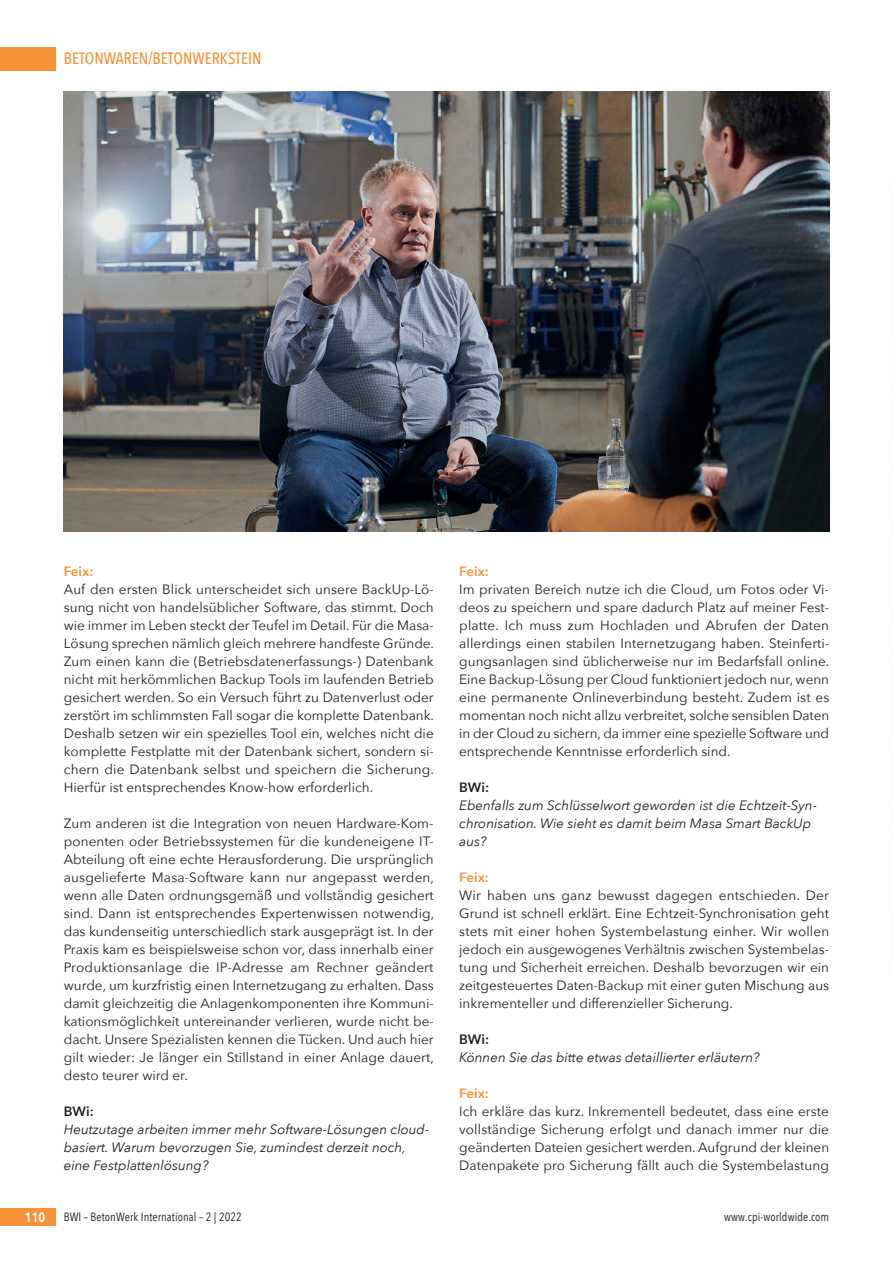
<style>
.page{position:relative;width:893px;height:1263px;background:#fff}
.page>*{position:absolute;margin:0;border:0;box-sizing:border-box;transform-origin:0 0}
.t1{font:500 16.5px "Avenir Next Condensed";color:#f69238}
.t2{font:13.5px/18px "Avenir Next";color:#231f20;text-align:justify}
.t3{font:italic 13.5px/18px "Avenir Next";color:#231f20}
.t4{font:600 13.5px "Avenir Next";color:#f69238}
.t5{font:600 13.5px "Avenir Next";color:#231f20}
.t6{font:600 13.5px "Avenir Next Condensed";color:#fff}
.t7{font:12px "Avenir Next Condensed";letter-spacing:.01em;color:#231f20}
</style>
<div class="page">
<div style="left:0;top:47px;width:55px;height:23px;background:#f69238"></div>
<div style="left:0;top:1208px;width:55px;height:18px;background:#f69238"></div>
<img style="left:64px;top:91px;width:765px;height:441px">
<hr style="left:892px;top:0;width:1px;height:1263px;background:#ffe601">
<svg style="left:892px;top:175px;width:1px;height:803px"></svg>
<p class="t1" style="left:64px;top:49px;width:199px">BETONWAREN/BETONWERKSTEIN</p>
<p class="t4" style="left:64px;top:560px;width:31px">Feix:</p>
<p class="t2" style="left:64px;top:580px;width:372px">Auf den ersten Blick unterscheidet sich unsere BackUp-Lö&shy;sung nicht von handelsüblicher Software, das stimmt. Doch wie immer im Leben steckt der Teufel im Detail. Für die Masa-Lösung sprechen nämlich gleich mehrere handfeste Gründe.<br>Zum einen kann die (Betriebsdatenerfassungs-) Datenbank nicht mit herkömmlichen Backup Tools im laufenden Betrieb gesichert werden. So ein Versuch führt zu Datenverlust oder zerstört im schlimmsten Fall sogar die komplette Datenbank.<br>Deshalb setzen wir ein spezielles Tool ein, welches nicht die komplette Festplatte mit der Datenbank sichert, sondern si&shy;chern die Datenbank selbst und speichern die Sicherung.<br>Hierfür ist entsprechendes Know-how erforderlich.</p>
<p class="t2" style="left:64px;top:814px;width:372px">Zum anderen ist die Integration von neuen Hardware-Kom&shy;ponenten oder Betriebssystemen für die kundeneigene IT-Abteilung oft eine echte Herausforderung. Die ursprünglich ausgelieferte Masa-Software kann nur angepasst werden, wenn alle Daten ordnungsgemäß und vollständig gesichert sind. Dann ist entsprechendes Expertenwissen notwendig, das kundenseitig unterschiedlich stark ausgeprägt ist. In der Praxis kam es beispielsweise schon vor, dass innerhalb einer Produktionsanlage die IP-Adresse am Rechner geändert wurde, um kurzfristig einen Internetzugang zu erhalten. Dass damit gleichzeitig die Anlagenkomponenten ihre Kommuni&shy;kationsmöglichkeit untereinander verlieren, wurde nicht be&shy;dacht. Unsere Spezialisten kennen die Tücken. Und auch hier gilt wieder: Je länger ein Stillstand in einer Anlage dauert, desto teurer wird er.</p>
<p class="t5" style="left:64px;top:1100px;width:31px">BWi:</p>
<p class="t3" style="left:64px;top:1120px;width:367px">Heutzutage arbeiten immer mehr Software-Lösungen cloud&shy;basiert. Warum bevorzugen Sie, zumindest derzeit noch, eine Festplattenlösung?</p>
<p class="t4" style="left:459px;top:560px;width:31px">Feix:</p>
<p class="t2" style="left:459px;top:580px;width:372px">Im privaten Bereich nutze ich die Cloud, um Fotos oder Vi&shy;deos zu speichern und spare dadurch Platz auf meiner Fest&shy;platte. Ich muss zum Hochladen und Abrufen der Daten allerdings einen stabilen Internetzugang haben. Steinferti&shy;gungsanlagen sind üblicherweise nur im Bedarfsfall online.<br>Eine Backup-Lösung per Cloud funktioniert jedoch nur, wenn eine permanente Onlineverbindung besteht. Zudem ist es momentan noch nicht allzu verbreitet, solche sensiblen Daten in der Cloud zu sichern, da immer eine spezielle Software und entsprechende Kenntnisse erforderlich sind.</p>
<p class="t5" style="left:459px;top:776px;width:31px">BWi:</p>
<p class="t3" style="left:459px;top:796px;width:359px">Ebenfalls zum Schlüsselwort geworden ist die Echtzeit-Syn&shy;chronisation. Wie sieht es damit beim Masa Smart BackUp aus?</p>
<p class="t4" style="left:459px;top:866px;width:31px">Feix:</p>
<p class="t2" style="left:459px;top:886px;width:371px">Wir haben uns ganz bewusst dagegen entschieden. Der Grund ist schnell erklärt. Eine Echtzeit-Synchronisation geht stets mit einer hohen Systembelastung einher. Wir wollen jedoch ein ausgewogenes Verhältnis zwischen Systembelas&shy;tung und Sicherheit erreichen. Deshalb bevorzugen wir ein zeitgesteuertes Daten-Backup mit einer guten Mischung aus inkrementeller und differenzieller Sicherung.</p>
<p class="t5" style="left:459px;top:1028px;width:31px">BWi:</p>
<p class="t3" style="left:459px;top:1048px;width:302px">Können Sie das bitte etwas detaillierter erläutern?</p>
<p class="t4" style="left:459px;top:1082px;width:31px">Feix:</p>
<p class="t2" style="left:459px;top:1102px;width:371px">Ich erkläre das kurz. Inkrementell bedeutet, dass eine erste vollständige Sicherung erfolgt und danach immer nur die geänderten Dateien gesichert werden. Aufgrund der kleinen Datenpakete pro Sicherung fällt auch die Systembelastung</p>
<p class="t6" style="left:25px;top:1206px;width:22px">110</p>
<p class="t7" style="left:64px;top:1207px;width:180px">BWI – BetonWerk International – 2 | 2022</p>
<p class="t7" style="left:724px;top:1207px;width:107px">www.cpi-worldwide.com</p>
</div>
